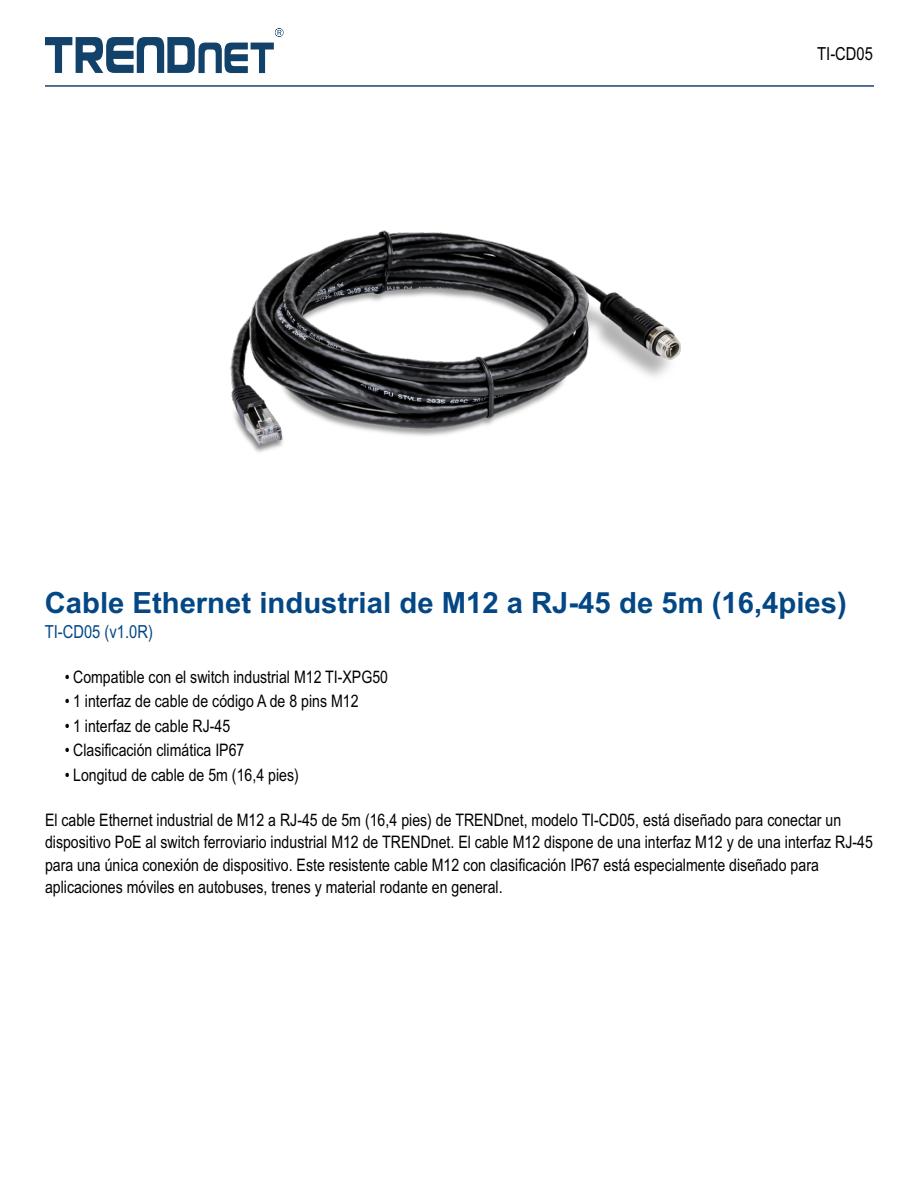
<style>
.page{position:relative;width:918px;height:1188px;background:#fff}
.page>*{position:absolute;margin:0;border:0;box-sizing:border-box;transform-origin:0 0}
.t1{font:700 29.25px "Arial";color:#034785}
.t2{font:18px "Arial Narrow";color:#034785}
.t3{font:18px "Arial Narrow";color:#000}
.t4{font:17.25px/22.4px "Arial Narrow";color:#000}
</style>
<div class="page">
<svg style="left:45px;top:28px;width:238px;height:45px"></svg>
<img style="left:231px;top:230px;width:450px;height:223px">
<hr style="left:45px;top:85px;width:829px;height:2px;background:#31537d">
<p class="t3" style="left:817px;top:47px;width:57px">TI-CD05</p>
<h1 class="t1" style="left:45px;top:592px;width:804px">Cable Ethernet industrial de M12 a RJ-45 de 5m (16,4pies)</h1>
<p class="t2" style="left:45px;top:625px;width:110px">TI-CD05 (v1.0R)</p>
<p class="t4" style="left:65px;top:667px;width:325px">• Compatible con el switch industrial M12 TI-XPG50</p>
<p class="t4" style="left:65px;top:691px;width:295px">• 1 interfaz de cable de código A de 8 pins M12</p>
<p class="t4" style="left:65px;top:716px;width:167px">• 1 interfaz de cable RJ-45</p>
<p class="t4" style="left:65px;top:741px;width:181px">• Clasificación climática IP67</p>
<p class="t4" style="left:65px;top:765px;width:236px">• Longitud de cable de 5m (16,4 pies)</p>
<p class="t4" style="left:45px;top:810px;width:830px">El cable Ethernet industrial de M12 a RJ-45 de 5m (16,4 pies) de TRENDnet, modelo TI-CD05, está diseñado para conectar un dispositivo PoE al switch ferroviario industrial M12 de TRENDnet. El cable M12 dispone de una interfaz M12 y de una interfaz RJ-45 para una única conexión de dispositivo. Este resistente cable M12 con clasificación IP67 está especialmente diseñado para aplicaciones móviles en autobuses, trenes y material rodante en general.</p>
</div>
